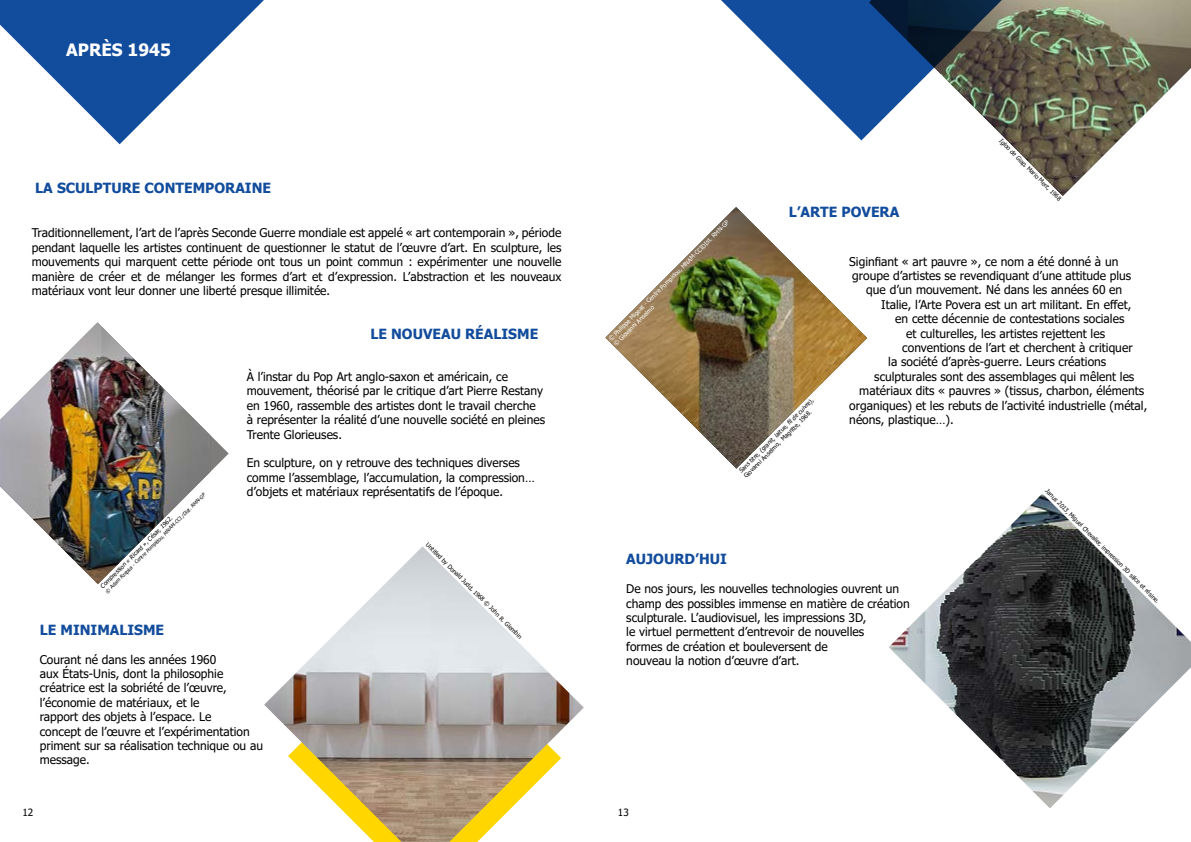
<style>
.page{position:relative;width:1191px;height:842px;background:#fff}
.page>*{position:absolute;margin:0;border:0;box-sizing:border-box;transform-origin:0 0}
.t1{font:700 17px "Tahoma";color:#fff}
.t2{font:700 14px "Tahoma";color:#124c9c}
.t3{font:12px/14.4px "Tahoma";color:#000}
.t4{font:10px "Tahoma";color:#000}
.t5{font:6px "Tahoma";color:#000}
.t6{font:italic 6px "Tahoma";color:#000}
.t7{font:6px/7.2px "Tahoma";color:#fff}
.t8{font:italic 5px "Tahoma";color:#000}
.s1{font-style:italic}
</style>
<div class="page">
<svg style="left:0;top:0;width:264px;height:144px"></svg>
<img style="left:1006px;top:0;width:185px;height:196px">
<svg style="left:721px;top:0;width:293px;height:140px"></svg>
<img style="left:605px;top:207px;width:262px;height:262px">
<img style="left:889px;top:493px;width:302px;height:315px">
<img style="left:0;top:322px;width:229px;height:262px">
<img style="left:264px;top:546px;width:320px;height:296px">
<h1 class="t1" style="left:66px;top:38px;width:106px">APRÈS 1945</h1>
<p class="t2" style="left:35px;top:178px;width:237px">LA SCULPTURE CONTEMPORAINE</p>
<p class="t3" style="left:32px;top:226px;width:531px;text-align:justify">Traditionnellement, l’art de l’après Seconde Guerre mondiale est appelé « art contemporain », période pendant laquelle les artistes continuent de questionner le statut de l’œuvre d’art. En sculpture, les mouvements qui marquent cette période ont tous un point commun : expérimenter une nouvelle manière de créer et de mélanger les formes d’art et d’expression. L’abstraction et les nouveaux matériaux vont leur donner une liberté presque illimitée.</p>
<p class="t2" style="left:370px;top:324px;width:169px">LE NOUVEAU RÉALISME</p>
<p class="t3" style="left:247px;top:370px;width:300px">À l’instar du Pop Art anglo-saxon et américain, ce mouvement, théorisé par le critique d’art Pierre Restany en 1960, rassemble des artistes dont le travail cherche<br>à représenter la réalité d’une nouvelle société en pleines Trente Glorieuses.</p>
<p class="t3" style="left:247px;top:457px;width:290px">En sculpture, on y retrouve des techniques diverses comme l’assemblage, l’accumulation, la compression… d’objets et matériaux représentatifs de l’époque.</p>
<p class="t8" style="left:104px;top:590px;width:140px;rotate:-45deg">© Adam Rzepka - Centre Pompidou, MNAM-CCI /Dist. RMN-GP</p>
<p class="t2" style="left:40px;top:620px;width:126px">LE MINIMALISME</p>
<p class="t3" style="left:40px;top:653px;width:225px">Courant né dans les années 1960<br>aux États-Unis, dont la philosophie créatrice est la sobriété de l’œuvre, l’économie de matériaux, et le<br>rapport des objets à l’espace. Le<br>concept de l’œuvre et l’expérimentation priment sur sa réalisation technique ou au message.</p>
<p class="t6" style="left:98px;top:584px;width:101px;rotate:-45deg">Compression « Ricard », César, 1962.</p>
<p class="t5" style="left:430px;top:541px;width:134px;rotate:45deg">Untitled by Donald Judd, 1968 © John R. Glembin</p>
<p class="t7" style="left:607px;top:337px;width:169px;rotate:-45deg">© Philippe Migeat - Centre Pompidou, MNAM-CCIDIst. RMN-GP © Giovanni Anselmo</p>
<p class="t2" style="left:788px;top:202px;width:112px">L’ARTE POVERA</p>
<p class="t5" style="left:1003px;top:137px;width:86px;rotate:45deg"><span class="s1">Igloo de Giap,</span> Mario Merz, 1968</p>
<p class="t6" style="left:737px;top:469px;width:104px;rotate:-45deg">Sans titre, (granit, laitue, fi l de cuivre),</p>
<p class="t5" style="left:742px;top:474px;width:94px;rotate:-45deg">Giovanni Anselmo, Magritte, 1968.</p>
<p class="t3" style="left:849px;top:255px;width:271px">Siginfiant « art pauvre », ce nom a été donné à un</p>
<p class="t3" style="left:852px;top:269px;width:280px">groupe d’artistes se revendiquant d’une attitude plus</p>
<p class="t3" style="left:866px;top:283px;width:257px">que d’un mouvement. Né dans les années 60 en</p>
<p class="t3" style="left:881px;top:298px;width:251px">Italie, l’Arte Povera est un art militant. En effet,</p>
<p class="t3" style="left:895px;top:312px;width:230px">en cette décennie de contestations sociales</p>
<p class="t3" style="left:906px;top:327px;width:200px">et culturelles, les artistes rejettent les</p>
<p class="t3" style="left:902px;top:341px;width:232px">conventions de l’art et cherchent à critiquer</p>
<p class="t3" style="left:888px;top:355px;width:219px">la société d’après-guerre. Leurs créations</p>
<p class="t3" style="left:874px;top:370px;width:261px">sculpturales sont des assemblages qui mêlent les</p>
<p class="t3" style="left:859px;top:384px;width:286px">matériaux dits « pauvres » (tissus, charbon, éléments</p>
<p class="t3" style="left:849px;top:399px;width:299px">organiques) et les rebuts de l’activité industrielle (métal,</p>
<p class="t3" style="left:849px;top:413px;width:106px">néons, plastique…).</p>
<p class="t2" style="left:626px;top:549px;width:102px">AUJOURD’HUI</p>
<p class="t3" style="left:626px;top:582px;width:285px">De nos jours, les nouvelles technologies ouvrent un champ des possibles immense en matière de création sculpturale. L’audiovisuel, les impressions 3D,<br>le virtuel permettent d’entrevoir de nouvelles<br>formes de création et bouleversent de<br>nouveau la notion d’œuvre d’art.</p>
<p class="t5" style="left:1049px;top:487px;width:160px;rotate:45deg"><span class="s1">Janus 2013</span>, Miguel Chevalier, impression 3D silice et résine.</p>
<p class="t4" style="left:22px;top:805px;width:12px">12</p>
<p class="t4" style="left:618px;top:805px;width:12px">13</p>
</div>
